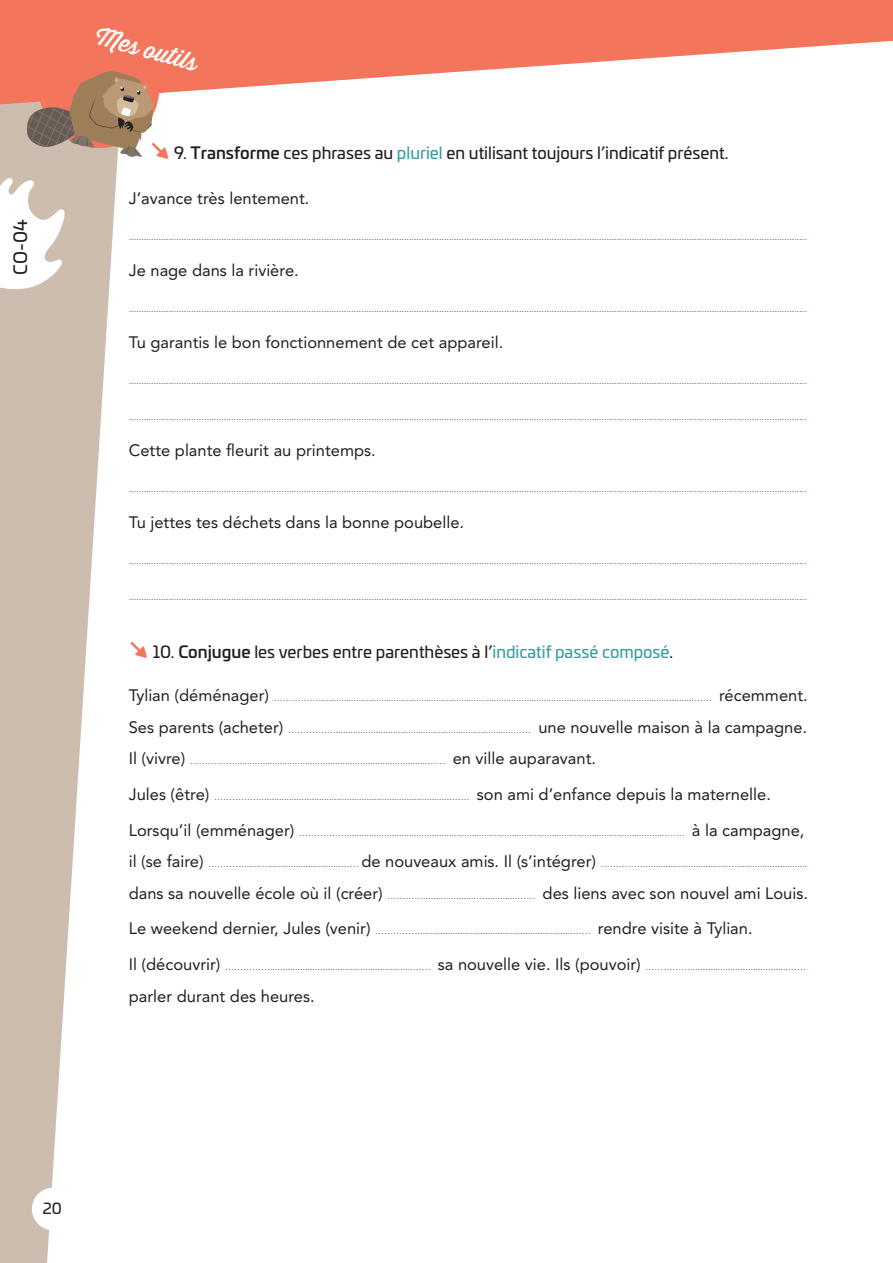
<style>
.page{position:relative;width:893px;height:1263px;background:#fff}
.page>*{position:absolute;margin:0;border:0;box-sizing:border-box;transform-origin:0 0}
.t1{font:24px "Thirsty Rough Reg One";color:#fff}
.t2{font:18px "Univia Pro";color:#231f20}
.BASE{font:16.5px "Avenir LT Std";color:#231f20}
.Texte_flèche{font:16.5px "Univia Pro";color:#231f20}
.t3{font:15px "Univia Pro";color:#231f20}
.BASE-2{font:9px "Avenir LT Std";color:#3f5a98}
.s1{font-size:28.5px;color:#f3755c}
.s2{font-weight:500}
.s3{color:#359ea2}
.s4{font-size:16.5px;color:#231f20}
.s5{font-size:9px;color:#3f5a98}
</style>
<div class="page">
<svg style="left:0;top:106px;width:118px;height:1157px;fill:#cdbdaf"></svg>
<svg style="left:0;top:0;width:893px;height:106px;fill:#f3755c"></svg>
<svg style="left:0;top:176px;width:66px;height:116px"></svg>
<div style="left:32px;top:1188px;width:42px;height:42px;background:#fff;border-radius:50%"></div>
<svg style="left:26px;top:20px;width:140px;height:137px;background:#cf846d"></svg>
<p class="t2" style="left:7px;top:275px;width:57px;rotate:-90deg">CO-04</p>
<h1 class="t1" style="left:101px;top:18px;width:106px;rotate:15deg">Mes outils</h1>
<p class="Texte_flèche" style="left:150px;top:140px;width:580px"><span class="s1">↘</span> 9. <span class="s2">Transforme</span> ces phrases au <span class="s3">pluriel</span> en utilisant toujours l’indicatif présent.</p>
<p class="BASE" style="left:129px;top:189px;width:182px">J’avance très lentement.</p>
<p class="BASE-2" style="left:129px;top:232px;width:680px">...............................................................................................................................................................................................................................................................................</p>
<p class="BASE" style="left:129px;top:261px;width:171px">Je nage dans la rivière.</p>
<p class="BASE-2" style="left:129px;top:304px;width:680px">...............................................................................................................................................................................................................................................................................</p>
<p class="BASE" style="left:129px;top:333px;width:376px">Tu garantis le bon fonctionnement de cet appareil.</p>
<p class="BASE-2" style="left:129px;top:376px;width:680px">...............................................................................................................................................................................................................................................................................</p>
<p class="BASE-2" style="left:129px;top:412px;width:680px">...............................................................................................................................................................................................................................................................................</p>
<p class="BASE" style="left:129px;top:441px;width:248px">Cette plante fleurit au printemps.</p>
<p class="BASE-2" style="left:129px;top:484px;width:680px">...............................................................................................................................................................................................................................................................................</p>
<p class="BASE" style="left:129px;top:513px;width:337px">Tu jettes tes déchets dans la bonne poubelle.</p>
<p class="BASE-2" style="left:129px;top:556px;width:680px">...............................................................................................................................................................................................................................................................................</p>
<p class="BASE-2" style="left:129px;top:592px;width:680px">...............................................................................................................................................................................................................................................................................</p>
<p class="Texte_flèche" style="left:129px;top:639px;width:546px"><span class="s1">↘</span> 10. <span class="s2">Conjugue</span> les verbes entre parenthèses à l’<span class="s3">indicatif passé composé</span>.</p>
<p class="BASE-2" style="left:129px;top:693px;width:680px"><span class="s4">Tylian (déménager)</span> ……………......................................................................................................................................................…… <span class="s4">récemment.</span></p>
<p class="BASE-2" style="left:129px;top:724px;width:680px"><span class="s4">Ses parents (acheter)</span> ……………........................................................................…… <span class="s4">une nouvelle maison à la campagne.</span></p>
<p class="BASE-2" style="left:129px;top:756px;width:469px"><span class="s4">Il (vivre)</span> …………….............................................................................…… <span class="s4">en ville auparavant.</span></p>
<p class="BASE-2" style="left:129px;top:791px;width:644px"><span class="s4">Jules (être)</span> …………….............................................................................…… <span class="s4">son ami d’enfance depuis la maternelle.</span></p>
<p class="BASE-2" style="left:129px;top:827px;width:677px"><span class="s4">Lorsqu’il (emménager)</span> …………….................................................................................................................................…… <span class="s4">à la campagne,</span></p>
<p class="BASE-2" style="left:129px;top:859px;width:680px"><span class="s4">il (se faire)</span> ………….......…............................…… <span class="s4">de nouveaux amis. Il (s’intégrer)</span> …………….................................…............................</p>
<p class="BASE" style="left:129px;top:883px;width:681px">dans sa nouvelle école où il (créer) <span class="s5">………….....................….............……</span> des liens avec son nouvel ami Louis.</p>
<p class="BASE-2" style="left:129px;top:926px;width:625px"><span class="s4">Le weekend dernier, Jules (venir)</span> …………….............................................................…… <span class="s4">rendre visite à Tylian.</span></p>
<p class="BASE-2" style="left:129px;top:962px;width:679px"><span class="s4">Il (découvrir)</span> …………….........................................................…… <span class="s4">sa nouvelle vie. Ils (pouvoir)</span> …………….......................................……</p>
<p class="BASE" style="left:129px;top:986px;width:187px">parler durant des heures.</p>
<h3 class="t3" style="left:43px;top:1197px;width:21px">20</h3>
</div>
